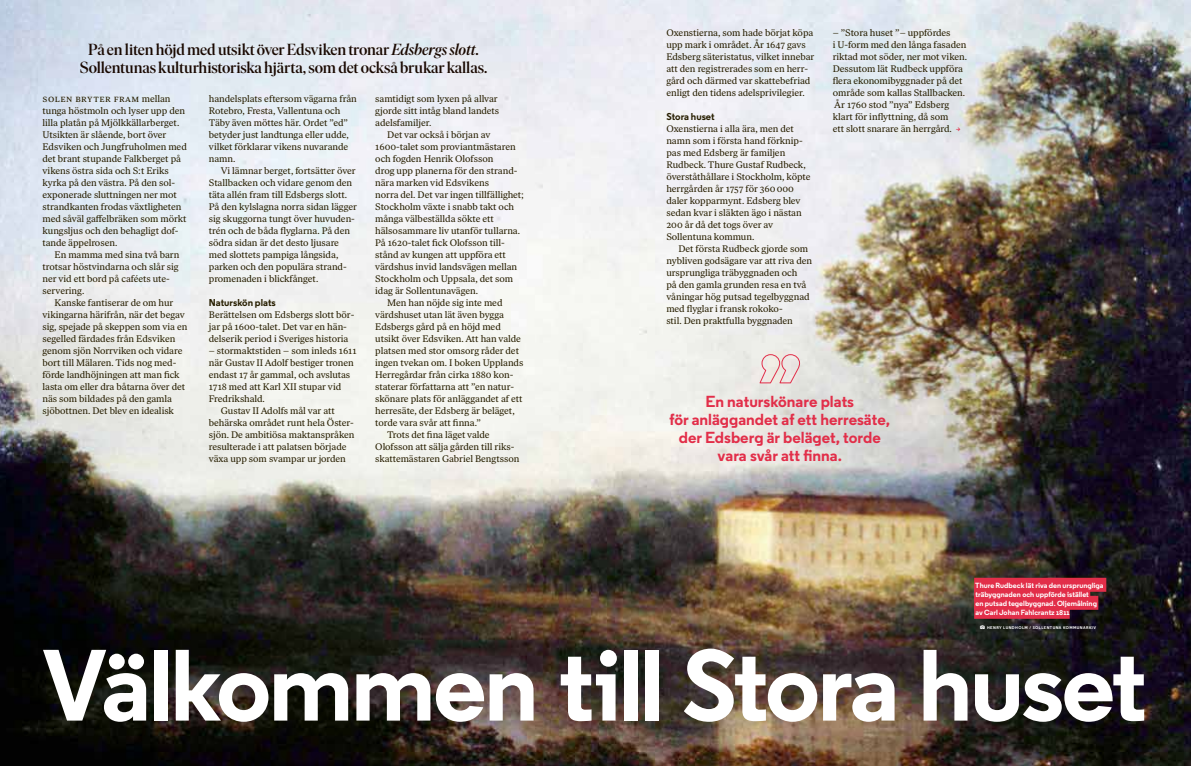
<style>
.page{position:relative;width:1191px;height:766px;background:#fff}
.page>*{position:absolute;margin:0;border:0;box-sizing:border-box;transform-origin:0 0}
.t1{font:700 101px "Regular PRO";letter-spacing:-.03em;color:#fff}
.t2{font:500 16px/18px "Ivar Display";letter-spacing:-.005em;color:#190800;text-align:center}
.t3{font:700 16px/18px "Regular PRO";color:#e22e49;text-align:center}
.t4{font:700 10px "Regular PRO";color:#271e00}
.t5{font:9.5px/12px "Ivar Text";letter-spacing:-.005em;color:#271e00}
.t6{font:700 7.5px/9px "Regular PRO";color:#fff}
.t7{font:700 4px "Regular PRO";letter-spacing:.1em;color:#fff}
.s1{font-style:italic}
.s2{font-family:"Regular PRO";font-weight:500;color:#e22e49}
</style>
<div class="page">
<img style="left:0;top:0;width:1191px;height:765px">
<div style="left:974px;top:577px;width:132px;height:14px;background:#e22e49"></div>
<div style="left:974px;top:586px;width:116px;height:14px;background:#e22e49"></div>
<div style="left:974px;top:595px;width:124px;height:14px;background:#e22e49"></div>
<div style="left:974px;top:604px;width:95px;height:14px;background:#e22e49"></div>
<svg style="left:759px;top:354px;width:41px;height:29px"></svg>
<svg style="left:980px;top:625px;width:5px;height:3px"></svg>
<h2 class="t2" style="left:80px;top:40px;width:409px">På en liten höjd med utsikt över Edsviken tronar <span class="s1">Edsbergs slott</span>.<br>Sollentunas kulturhistoriska hjärta, som det också brukar kallas.</h2>
<p class="t5" style="left:43px;top:93px;width:146px">Solen bryter fram mellan tunga höstmoln och lyser upp den lilla platån på Mjölkkällarberget.<br>Utsikten är slående, bort över<br>Edsviken och Jungfruholmen med det brant stupande Falkberget på vikens östra sida och S:t Eriks kyrka på den västra. På den sol&shy;exponerade sluttningen ner mot strandkanten frodas växtligheten med såväl gaffelbräken som mörkt kungsljus och den behagligt dof&shy;tande äppelrosen.</p>
<p class="t5" style="left:43px;top:249px;width:138px;text-indent:12px">En mamma med sina två barn trotsar höstvindarna och slår sig ner vid ett bord på caféets ute&shy;servering.</p>
<p class="t5" style="left:43px;top:297px;width:146px;text-indent:12px">Kanske fantiserar de om hur vikingarna härifrån, när det begav sig, spejade på skeppen som via en segelled färdades från Edsviken genom sjön Norrviken och vidare bort till Mälaren. Tids nog med&shy;förde landhöjningen att man fick lasta om eller dra båtarna över det näs som bildades på den gamla sjöbottnen. Det blev en idealisk</p>
<p class="t5" style="left:209px;top:93px;width:149px">handelsplats eftersom vägarna från<br>Rotebro, Fresta, Vallentuna och<br>Täby även möttes här. Ordet ”ed” betyder just landtunga eller udde, vilket förklarar vikens nuvarande namn.</p>
<p class="t5" style="left:209px;top:165px;width:150px;text-indent:12px">Vi lämnar berget, fortsätter över<br>Stallbacken och vidare genom den täta allén fram till Edsbergs slott.<br>På den kylslagna norra sidan lägger sig skuggorna tungt över huvuden&shy;trén och de båda flyglarna. På den södra sidan är det desto ljusare med slottets pampiga långsida, parken och den populära strand&shy;promenaden i blickfånget.</p>
<p class="t4" style="left:209px;top:296px;width:68px">Naturskön plats</p>
<p class="t5" style="left:209px;top:309px;width:147px">Berättelsen om Edsbergs slott bör&shy;jar på 1600-talet. Det var en hän&shy;delserik period i Sveriges historia</p>
<p class="t5" style="left:209px;top:345px;width:149px">– stormaktstiden – som inleds 1611</p>
<p class="t5" style="left:209px;top:357px;width:146px">när Gustav II Adolf bestiger tronen</p>
<p class="t5" style="left:209px;top:369px;width:143px">endast 17 år gammal, och avslutas</p>
<p class="t5" style="left:209px;top:381px;width:134px">1718 med att Karl XII stupar vid</p>
<p class="t5" style="left:209px;top:393px;width:58px">Fredrikshald.</p>
<p class="t5" style="left:221px;top:405px;width:115px">Gustav II Adolfs mål var att</p>
<p class="t5" style="left:209px;top:417px;width:146px">behärska området runt hela Öster-</p>
<p class="t5" style="left:209px;top:429px;width:147px">sjön. De ambitiösa maktanspråken</p>
<p class="t5" style="left:209px;top:441px;width:139px">resulterade i att palatsen började</p>
<p class="t5" style="left:209px;top:453px;width:138px">växa upp som svampar ur jorden</p>
<p class="t5" style="left:375px;top:93px;width:125px">samtidigt som lyxen på allvar gjorde sitt intåg bland landets adelsfamiljer.</p>
<p class="t5" style="left:387px;top:129px;width:105px">Det var också i början av</p>
<p class="t5" style="left:375px;top:141px;width:142px">1600-talet som proviantmästaren</p>
<p class="t5" style="left:375px;top:153px;width:120px">och fogden Henrik Olofsson</p>
<p class="t5" style="left:375px;top:165px;width:144px">drog upp planerna för den strand-</p>
<p class="t5" style="left:375px;top:177px;width:115px">nära marken vid Edsvikens</p>
<p class="t5" style="left:375px;top:189px;width:150px">norra del. Det var ingen tillfällighet;</p>
<p class="t5" style="left:375px;top:201px;width:140px">Stockholm växte i snabb takt och</p>
<p class="t5" style="left:375px;top:213px;width:120px">många välbeställda sökte ett</p>
<p class="t5" style="left:375px;top:225px;width:146px">hälsosammare liv utanför tullarna.</p>
<p class="t5" style="left:375px;top:237px;width:129px">På 1620-talet fick Olofsson till--</p>
<p class="t5" style="left:375px;top:249px;width:132px">stånd av kungen att uppföra ett</p>
<p class="t5" style="left:375px;top:261px;width:143px">värdshus invid landsvägen mellan</p>
<p class="t5" style="left:375px;top:273px;width:139px">Stockholm och Uppsala, det som</p>
<p class="t5" style="left:375px;top:285px;width:104px">idag är Sollentunavägen.</p>
<p class="t5" style="left:387px;top:297px;width:117px">Men han nöjde sig inte med</p>
<p class="t5" style="left:375px;top:309px;width:130px">värdshuset utan lät även bygga</p>
<p class="t5" style="left:375px;top:321px;width:127px">Edsbergs gård på en höjd med</p>
<p class="t5" style="left:375px;top:333px;width:147px">utsikt över Edsviken. Att han valde</p>
<p class="t5" style="left:375px;top:345px;width:145px">platsen med stor omsorg råder det</p>
<p class="t5" style="left:375px;top:357px;width:150px">ingen tvekan om. I boken Upplands</p>
<p class="t5" style="left:375px;top:369px;width:140px">Herregårdar från cirka 1880 kon-</p>
<p class="t5" style="left:375px;top:381px;width:140px">staterar författarna att ”en natur-</p>
<p class="t5" style="left:375px;top:393px;width:149px">skönare plats för anläggandet af ett</p>
<p class="t5" style="left:375px;top:405px;width:141px">herresäte, der Edsberg är beläget,</p>
<p class="t5" style="left:375px;top:417px;width:107px">torde vara svår att finna.”</p>
<p class="t5" style="left:387px;top:429px;width:104px">Trots det fina läget valde</p>
<p class="t5" style="left:375px;top:441px;width:141px">Olofsson att sälja gården till riks-</p>
<p class="t5" style="left:375px;top:453px;width:146px">skattemästaren Gabriel Bengtsson</p>
<p class="t5" style="left:666px;top:27px;width:150px">Oxenstierna, som hade börjat köpa upp mark i området. År 1647 gavs Edsberg säteristatus, vilket innebar att den registrerades som en herr&shy;gård och därmed var skattebefriad enligt den tidens adelsprivilegier.</p>
<p class="t4" style="left:666px;top:110px;width:50px">Stora huset</p>
<p class="t5" style="left:666px;top:123px;width:146px">Oxenstierna i alla ära, men det namn som i första hand förknip-- pas med Edsberg är familjen<br>Rudbeck. Thure Gustaf Rudbeck, överståthållare i Stockholm, köpte herrgården år 1757 för 360000 daler kopparmynt. Edsberg blev sedan kvar i släkten ägo i nästan<br>200 år då det togs över av<br>Sollentuna kommun.</p>
<p class="t5" style="left:666px;top:243px;width:147px;text-indent:12px">Det första Rudbeck gjorde som nybliven godsägare var att riva den ursprungliga träbyggnaden och<br>på den gamla grunden resa en två våningar hög putsad tegelbyggnad med flyglar i fransk rokoko--<br>stil. Den praktfulla byggnaden</p>
<p class="t5" style="left:832px;top:27px;width:136px">– ”Stora huset ”– uppfördes<br>i U-form med den långa fasaden riktad mot söder, ner mot viken.<br>Dessutom lät Rudbeck uppföra flera ekonomibyggnader på det område som kallas Stallbacken.<br>År 1760 stod ”nya” Edsberg klart för inflyttning, då som</p>
<p class="t5" style="left:832px;top:123px;width:130px">ett slott snarare än herrgård. <span class="s2">&gt;</span></p>
<h2 class="t3" style="left:669px;top:391px;width:222px">En naturskönare plats<br>för anläggandet af ett herresäte, der Edsberg är beläget, torde vara svår att finna.</h2>
<p class="t6" style="left:975px;top:580px;width:130px">Thure Rudbeck lät riva den ursprungliga träbyggnaden och uppförde istället<br>en putsad tegelbyggnad. Oljemålning av Carl Johan Fahlcrantz 1811</p>
<p class="t7" style="left:987px;top:624px;width:110px">HENRY LUNDHOLM / SOLLENTUNA KOMMUNARKIV</p>
<h1 class="t1" style="left:42px;top:619px;width:1106px">Välkommen till Stora huset</h1>
</div>
